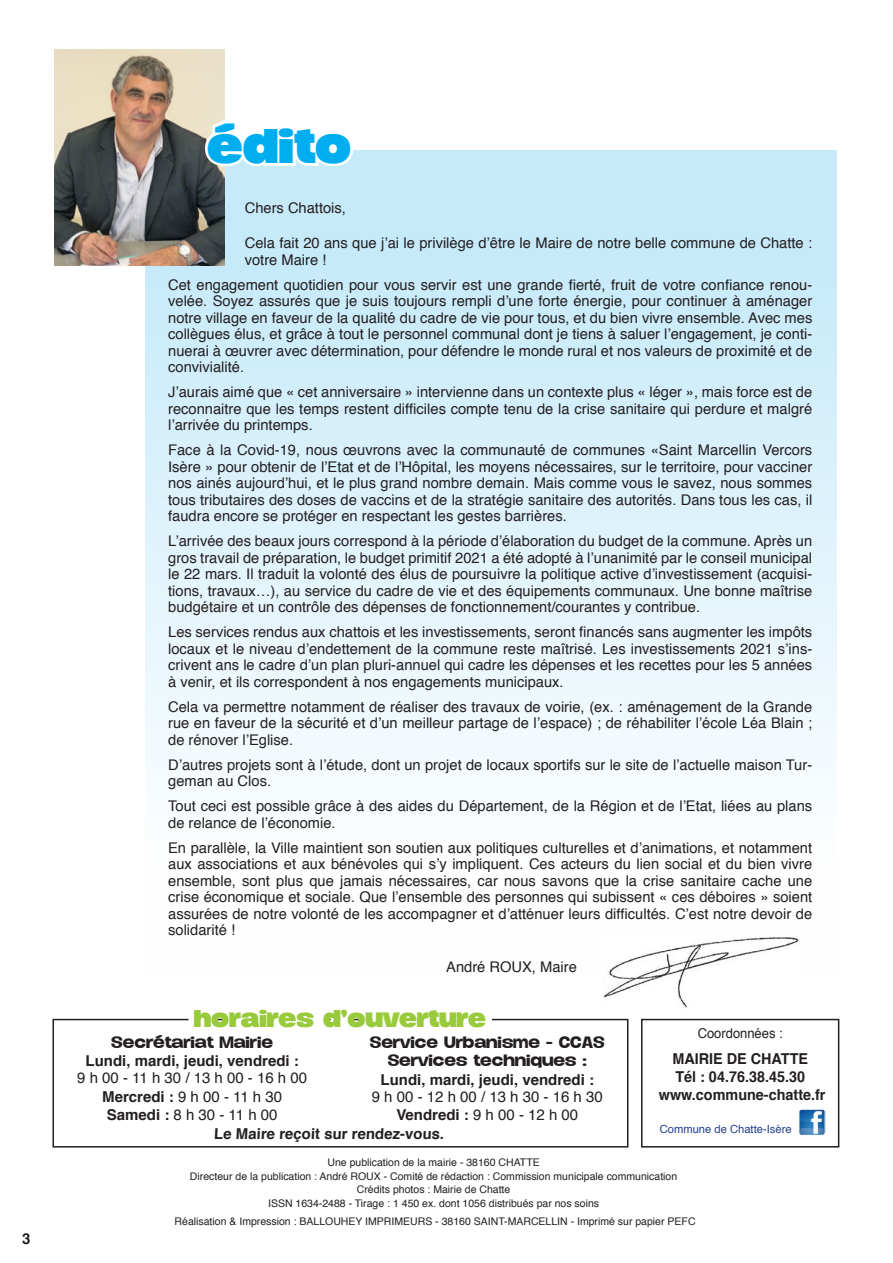
<style>
.page{position:relative;width:893px;height:1263px;background:#fff}
.page>*{position:absolute;margin:0;border:0;box-sizing:border-box;transform-origin:0 0}
.t1{font:700 44.4px "Duera PERSONALUSE Expanded";color:#00aeef}
.t2{font:700 22.2px "Duera PERSONALUSE Expanded";color:#99ca3b}
.t3{font:15px/18.8px "Helvetica";color:#231f20;text-align:center}
.t4{font:700 15px "Helvetica";color:#231f20}
.t5{font:500 15px/18.8px "Duera PERSONALUSE Expanded";color:#231f20;text-align:center}
.t6{font:700 15px/18px "Helvetica";color:#231f20;text-align:center;scale:.96 1}
.t7{font:14.7px/16.5px "Helvetica";color:#231f20;text-align:justify}
.t8{font:13.5px "Helvetica";color:#231f20;scale:.96 1}
.t9{font:11.25px "Helvetica";color:#253f8e}
.t10{font:10.5px/13.5px "Helvetica";color:#231f20;text-align:center}
.s1{font-weight:700}
</style>
<div class="page">
<div style="left:146px;top:150px;width:691px;height:828px;background:linear-gradient(to bottom,#c0e7f9,#fff)"></div>
<img style="left:54px;top:50px;width:170px;height:215px">
<svg style="left:201px;top:117px;width:157px;height:54px"></svg>
<div style="left:52px;top:1019px;width:576px;height:128px;border:2px solid #231f20"></div>
<div style="left:641px;top:1019px;width:198px;height:128px;border:2px solid #231f20"></div>
<svg style="left:183px;top:1018px;width:317px;height:130px"></svg>
<img style="left:602px;top:934px;width:201px;height:74px">
<img style="left:799px;top:1109px;width:27px;height:26px">
<p class="t4" style="left:22px;top:1227px;width:10px">3</p>
<h1 class="t1" style="left:207px;top:116px;width:145px">édito</h1>
<p class="t7" style="left:245px;top:200px;width:103px">Chers Chattois,</p>
<p class="t7" style="left:245px;top:235px;width:569px">Cela fait 20 ans que j’ai le privilège d’être le Maire de notre belle commune de Chatte : votre Maire !</p>
<p class="t7" style="left:168px;top:277px;width:646px">Cet engagement quotidien pour vous servir est une grande fierté, fruit de votre confiance renou&shy;velée. Soyez assurés que je suis toujours rempli d’une forte énergie, pour continuer à aménager notre village en faveur de la qualité du cadre de vie pour tous, et du bien vivre ensemble. Avec mes collègues élus, et grâce à tout le personnel communal dont je tiens à saluer l’engagement, je conti&shy;nuerai à œuvrer avec détermination, pour défendre le monde rural et nos valeurs de proximité et de convivialité.</p>
<p class="t7" style="left:168px;top:384px;width:646px">J’aurais aimé que « cet anniversaire » intervienne dans un contexte plus « léger », mais force est de reconnaitre que les temps restent difficiles compte tenu de la crise sanitaire qui perdure et malgré l’arrivée du printemps.</p>
<p class="t7" style="left:168px;top:442px;width:646px">Face à la Covid-19, nous œuvrons avec la communauté de communes «Saint Marcellin Vercors Isère » pour obtenir de l’Etat et de l’Hôpital, les moyens nécessaires, sur le territoire, pour vacciner nos ainés aujourd’hui, et le plus grand nombre demain. Mais comme vous le savez, nous sommes tous tributaires des doses de vaccins et de la stratégie sanitaire des autorités. Dans tous les cas, il faudra encore se protéger en respectant les gestes barrières.</p>
<p class="t7" style="left:168px;top:533px;width:646px">L’arrivée des beaux jours correspond à la période d’élaboration du budget de la commune. Après un gros travail de préparation, le budget primitif 2021 a été adopté à l’unanimité par le conseil municipal le 22 mars. Il traduit la volonté des élus de poursuivre la politique active d’investissement (acquisi&shy;tions, travaux…), au service du cadre de vie et des équipements communaux. Une bonne maîtrise budgétaire et un contrôle des dépenses de fonctionnement/courantes y contribue.</p>
<p class="t7" style="left:168px;top:624px;width:646px">Les services rendus aux chattois et les investissements, seront financés sans augmenter les impôts locaux et le niveau d’endettement de la commune reste maîtrisé. Les investissements 2021 s’ins&shy;crivent ans le cadre d’un plan pluri-annuel qui cadre les dépenses et les recettes pour les 5 années à venir, et ils correspondent à nos engagements municipaux.</p>
<p class="t7" style="left:168px;top:699px;width:646px">Cela va permettre notamment de réaliser des travaux de voirie, (ex. : aménagement de la Grande rue en faveur de la sécurité et d’un meilleur partage de l’espace) ; de réhabiliter l’école Léa Blain ; de rénover l’Eglise.</p>
<p class="t7" style="left:168px;top:757px;width:646px">D’autres projets sont à l’étude, dont un projet de locaux sportifs sur le site de l’actuelle maison Tur&shy;geman au Clos.</p>
<p class="t7" style="left:168px;top:798px;width:646px">Tout ceci est possible grâce à des aides du Département, de la Région et de l’Etat, liées au plans de relance de l’économie.</p>
<p class="t7" style="left:168px;top:840px;width:646px">En parallèle, la Ville maintient son soutien aux politiques culturelles et d’animations, et notamment aux associations et aux bénévoles qui s’y impliquent. Ces acteurs du lien social et du bien vivre ensemble, sont plus que jamais nécessaires, car nous savons que la crise sanitaire cache une crise économique et sociale. Que l’ensemble des personnes qui subissent « ces déboires » soient assurées de notre volonté de les accompagner et d’atténuer leurs difficultés. C’est notre devoir de solidarité !</p>
<p class="t7" style="left:446px;top:958px;width:132px">André ROUX, Maire</p>
<h2 class="t2" style="left:194px;top:1003px;width:294px">horaires d’ouverture</h2>
<p class="t5" style="left:111px;top:1033px;width:163px">Secrétariat Mairie</p>
<p class="t4" style="left:86px;top:1049px;width:215px">Lundi, mardi, jeudi, vendredi :</p>
<p class="t3" style="left:77px;top:1068px;width:231px">9 h 00 - 11 h 30 / 13 h 00 - 16 h 00<br><span class="s1">Mercredi :</span> 9 h 00 - 11 h 30<br><span class="s1">Samedi :</span> 8 h 30 - 11 h 00</p>
<p class="t5" style="left:370px;top:1033px;width:237px">Service Urbanisme - CCAS<br>Services techniques :</p>
<p class="t4" style="left:381px;top:1067px;width:215px">Lundi, mardi, jeudi, vendredi :</p>
<p class="t3" style="left:372px;top:1087px;width:232px">9 h 00 - 12 h 00 / 13 h 30 - 16 h 30<br><span class="s1">Vendredi :</span> 9 h 00 - 12 h 00</p>
<p class="t4" style="left:214px;top:1122px;width:233px">Le Maire reçoit sur rendez-vous.</p>
<p class="t8" style="left:698px;top:1023px;width:90px">Coordonnées :</p>
<p class="t6" style="left:659px;top:1049px;width:175px">MAIRIE DE CHATTE<br>Tél : 04.76.38.45.30 www.commune-chatte.fr</p>
<p class="t9" style="left:660px;top:1120px;width:133px">Commune de Chatte-Isère</p>
<p class="t10" style="left:190px;top:1156px;width:489px">Une publication de la mairie - 38160 CHATTE<br>Directeur de la publication : André ROUX - Comité de rédaction : Commission municipale communication Crédits photos : Mairie de Chatte<br>ISSN 1634-2488 - Tirage : 1 450 ex. dont 1056 distribués par nos soins</p>
<p class="t10" style="left:175px;top:1215px;width:522px">Réalisation &amp; Impression : BALLOUHEY IMPRIMEURS - 38160 SAINT-MARCELLIN - Imprimé sur papier PEFC</p>
</div>
